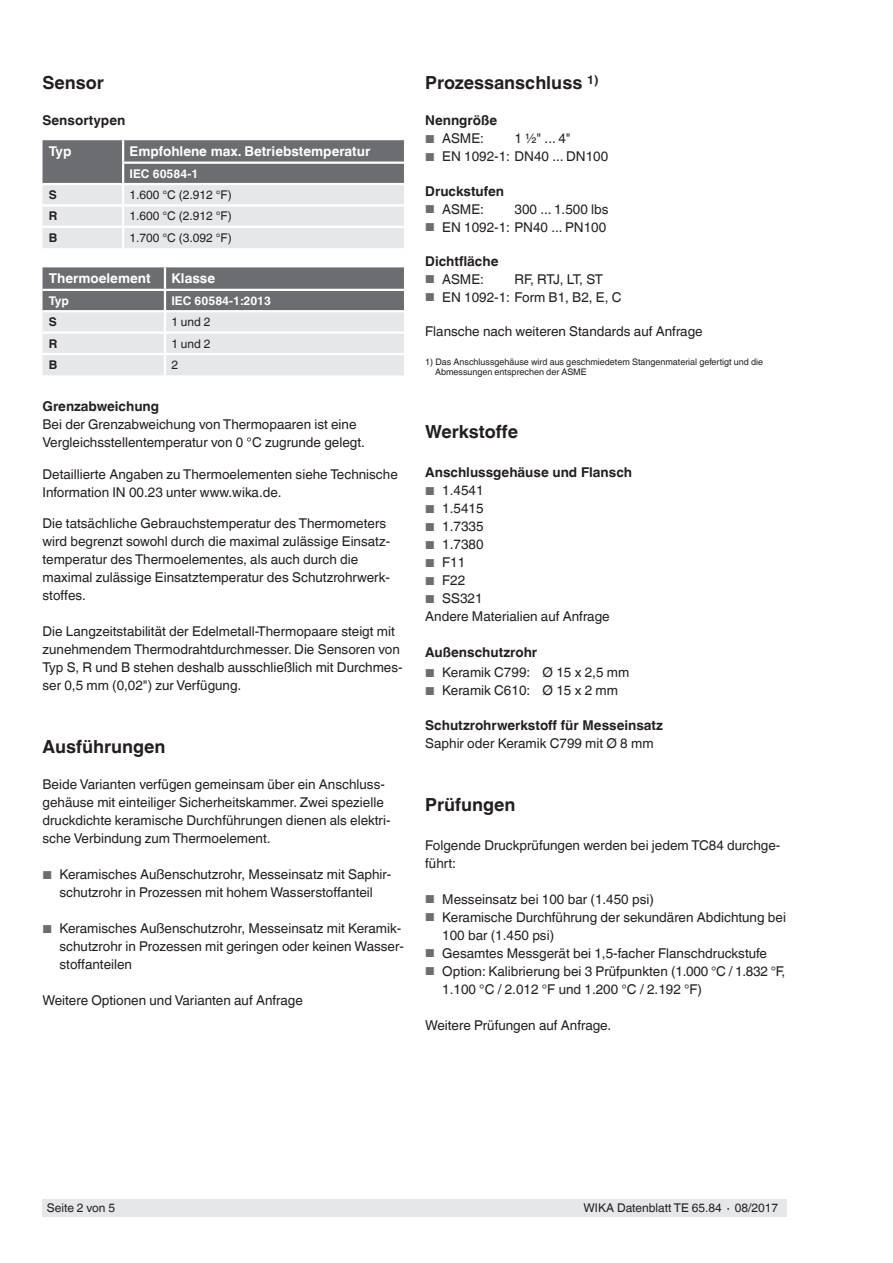
<style>
.page{position:relative;width:893px;height:1263px;background:#fff}
.page>*{position:absolute;margin:0;border:0;box-sizing:border-box;transform-origin:0 0}
.t1{font:700 18px "Helvetica World";color:#231f20}
.t2{font:13.5px/18px "Helvetica World";color:#231f20}
.t3{font:700 13.5px "Helvetica World";color:#231f20}
.t4{font:700 13.5px "Helvetica World";color:#fff}
.t5{font:12px "Helvetica World";color:#231f20}
.t6{font:700 12px "Helvetica World";color:#fff}
.t7{font:700 12px "Helvetica World";color:#231f20}
.t8{font:9px/10.5px "Helvetica World";color:#231f20}
.s1{font-size:11.55px;color:#6c6d70}
</style>
<div class="page">
<div style="left:43px;top:1199px;width:744px;height:17px;background:#e6e7e9"></div>
<svg style="left:43px;top:140px;width:361px;height:108px;background:#b9babd"></svg>
<hr style="left:43px;top:183px;width:80px;height:2px;background:#fff">
<svg style="left:43px;top:267px;width:361px;height:108px;background:#b7b8ba"></svg>
<hr style="left:43px;top:353px;width:122px;height:2px;background:#fff">
<hr style="left:165px;top:353px;width:239px;height:2px;background:#fff">
<hr style="left:164px;top:355px;width:2px;height:20px;background:#fff">
<hr style="left:43px;top:310px;width:122px;height:2px;background:#fff">
<hr style="left:165px;top:310px;width:239px;height:2px;background:#fff">
<hr style="left:164px;top:267px;width:2px;height:22px;background:#fff">
<hr style="left:165px;top:289px;width:239px;height:2px;background:#fff">
<h1 class="t1" style="left:43px;top:73px;width:63px">Sensor</h1>
<p class="t3" style="left:43px;top:113px;width:84px">Sensortypen</p>
<p class="t4" style="left:49px;top:144px;width:24px">Typ</p>
<p class="t4" style="left:130px;top:144px;width:242px">Empfohlene max. Betriebstemperatur</p>
<p class="t6" style="left:130px;top:166px;width:70px">IEC 60584-1</p>
<p class="t7" style="left:49px;top:188px;width:10px">S</p>
<p class="t5" style="left:130px;top:188px;width:104px">1.600 °C (2.912 °F)</p>
<p class="t7" style="left:49px;top:209px;width:10px">R</p>
<p class="t5" style="left:130px;top:209px;width:104px">1.600 °C (2.912 °F)</p>
<p class="t7" style="left:49px;top:231px;width:10px">B</p>
<p class="t5" style="left:130px;top:231px;width:104px">1.700 °C (3.092 °F)</p>
<p class="t4" style="left:49px;top:271px;width:103px">Thermoelement</p>
<p class="t4" style="left:171px;top:271px;width:45px">Klasse</p>
<p class="t6" style="left:49px;top:294px;width:22px">Typ</p>
<p class="t6" style="left:171px;top:294px;width:101px">IEC 60584-1:2013</p>
<p class="t7" style="left:49px;top:315px;width:10px">S</p>
<p class="t5" style="left:171px;top:315px;width:41px">1 und 2</p>
<p class="t7" style="left:49px;top:336px;width:10px">R</p>
<p class="t5" style="left:171px;top:336px;width:41px">1 und 2</p>
<p class="t7" style="left:49px;top:358px;width:10px">B</p>
<p class="t5" style="left:171px;top:358px;width:8px">2</p>
<p class="t3" style="left:43px;top:399px;width:118px">Grenzabweichung</p>
<p class="t2" style="left:43px;top:416px;width:324px">Bei der Grenzabweichung von Thermopaaren ist eine<br>Vergleichsstellentemperatur von 0 °C zugrunde gelegt.</p>
<p class="t2" style="left:43px;top:465px;width:357px">Detaillierte Angaben zu Thermoelementen siehe Technische<br>Information IN 00.23 unter www.wika.de.</p>
<p class="t2" style="left:43px;top:515px;width:349px">Die tatsächliche Gebrauchstemperatur des Thermometers wird begrenzt sowohl durch die maximal zulässige Einsatz&shy;temperatur des Thermoelementes, als auch durch die maximal zulässige Einsatztemperatur des Schutzrohrwerk&shy;stoffes.</p>
<p class="t2" style="left:43px;top:623px;width:362px">Die Langzeitstabilität der Edelmetall-Thermopaare steigt mit zunehmendem Thermodrahtdurchmesser. Die Sensoren von Typ S, R und B stehen deshalb ausschließlich mit Durchmes&shy;ser 0,5 mm (0,02") zur Verfügung.</p>
<h1 class="t1" style="left:43px;top:737px;width:125px">Ausführungen</h1>
<p class="t2" style="left:43px;top:776px;width:349px">Beide Varianten verfügen gemeinsam über ein Anschluss&shy;gehäuse mit einteiliger Sicherheitskammer. Zwei spezielle druckdichte keramische Durchführungen dienen als elektri&shy;sche Verbindung zum Thermoelement.</p>
<p class="t2" style="left:43px;top:866px;width:350px;text-align:center"><span class="s1">■</span> Keramisches Außenschutzrohr, Messeinsatz mit Saphir&shy;schutzrohr in Prozessen mit hohem Wasserstoffanteil</p>
<p class="t2" style="left:60px;top:920px;width:346px;text-indent:-17px"><span class="s1">■</span> Keramisches Außenschutzrohr, Messeinsatz mit Keramik&shy;schutzrohr in Prozessen mit geringen oder keinen Wasser&shy;stoffanteilen</p>
<p class="t2" style="left:43px;top:992px;width:262px">Weitere Optionen und Varianten auf Anfrage</p>
<h1 class="t1" style="left:425px;top:73px;width:175px">Prozessanschluss <sup>1)</sup></h1>
<p class="t3" style="left:425px;top:113px;width:74px">Nenngröße</p>
<p class="t2" style="left:425px;top:130px;width:60px"><span class="s1">■</span> ASME:</p>
<p class="t2" style="left:514px;top:130px;width:58px">1 ½" ... 4"</p>
<p class="t2" style="left:425px;top:148px;width:185px"><span class="s1">■</span> EN 1092-1: DN40 ... DN100</p>
<p class="t3" style="left:425px;top:183px;width:80px">Druckstufen</p>
<p class="t2" style="left:425px;top:200px;width:60px"><span class="s1">■</span> ASME:</p>
<p class="t2" style="left:514px;top:200px;width:95px">300 ... 1.500 lbs</p>
<p class="t2" style="left:425px;top:218px;width:183px"><span class="s1">■</span> EN 1092-1: PN40 ... PN100</p>
<p class="t3" style="left:425px;top:253px;width:75px">Dichtfläche</p>
<p class="t2" style="left:425px;top:270px;width:60px"><span class="s1">■</span> ASME:</p>
<p class="t2" style="left:514px;top:270px;width:90px">RF, RTJ, LT, ST</p>
<p class="t2" style="left:425px;top:288px;width:198px"><span class="s1">■</span> EN 1092-1: Form B1, B2, E, C</p>
<p class="t2" style="left:425px;top:323px;width:279px">Flansche nach weiteren Standards auf Anfrage</p>
<p class="t8" style="left:435px;top:356px;width:330px;text-indent:-10px">1) Das Anschlussgehäuse wird aus geschmiedetem Stangenmaterial gefertigt und die<br>Abmessungen entsprechen der ASME</p>
<h1 class="t1" style="left:425px;top:422px;width:94px">Werkstoffe</h1>
<p class="t3" style="left:425px;top:465px;width:208px">Anschlussgehäuse und Flansch</p>
<p class="t2" style="left:425px;top:482px;width:60px"><span class="s1">■</span> 1.4541</p>
<p class="t2" style="left:425px;top:500px;width:60px"><span class="s1">■</span> 1.5415</p>
<p class="t2" style="left:425px;top:518px;width:60px"><span class="s1">■</span> 1.7335</p>
<p class="t2" style="left:425px;top:536px;width:60px"><span class="s1">■</span> 1.7380</p>
<p class="t2" style="left:425px;top:554px;width:42px"><span class="s1">■</span> F11</p>
<p class="t2" style="left:425px;top:572px;width:42px"><span class="s1">■</span> F22</p>
<p class="t2" style="left:425px;top:590px;width:186px"><span class="s1">■</span> SS321<br>Andere Materialien auf Anfrage</p>
<p class="t3" style="left:425px;top:645px;width:114px">Außenschutzrohr</p>
<p class="t2" style="left:425px;top:664px;width:205px"><span class="s1">■</span> Keramik C799: Ø 15 x 2,5 mm</p>
<p class="t2" style="left:425px;top:682px;width:194px"><span class="s1">■</span> Keramik C610: Ø 15 x 2 mm</p>
<p class="t3" style="left:425px;top:717px;width:239px">Schutzrohrwerkstoff für Messeinsatz</p>
<p class="t2" style="left:425px;top:734px;width:230px">Saphir oder Keramik C799 mit Ø 8 mm</p>
<h1 class="t1" style="left:425px;top:794px;width:92px">Prüfungen</h1>
<p class="t2" style="left:425px;top:836px;width:357px">Folgende Druckprüfungen werden bei jedem TC84 durchge&shy;führt:</p>
<p class="t2" style="left:425px;top:890px;width:230px"><span class="s1">■</span> Messeinsatz bei 100 bar (1.450 psi)</p>
<p class="t2" style="left:442px;top:908px;width:345px;text-indent:-17px"><span class="s1">■</span> Keramische Durchführung der sekundären Abdichtung bei<br>100 bar (1.450 psi)</p>
<p class="t2" style="left:425px;top:944px;width:343px"><span class="s1">■</span> Gesamtes Messgerät bei 1,5-facher Flanschdruckstufe</p>
<p class="t2" style="left:442px;top:962px;width:345px;text-indent:-17px"><span class="s1">■</span> Option: Kalibrierung bei 3 Prüfpunkten (1.000 °C / 1.832 °F,<br>1.100 °C / 2.012 °F und 1.200 °C / 2.192 °F)</p>
<p class="t2" style="left:425px;top:1016px;width:188px">Weitere Prüfungen auf Anfrage.</p>
<p class="t5" style="left:47px;top:1201px;width:70px">Seite 2 von 5</p>
<p class="t5" style="left:583px;top:1201px;width:196px">WIKA Datenblatt TE 65.84 ∙ 08/2017</p>
</div>
